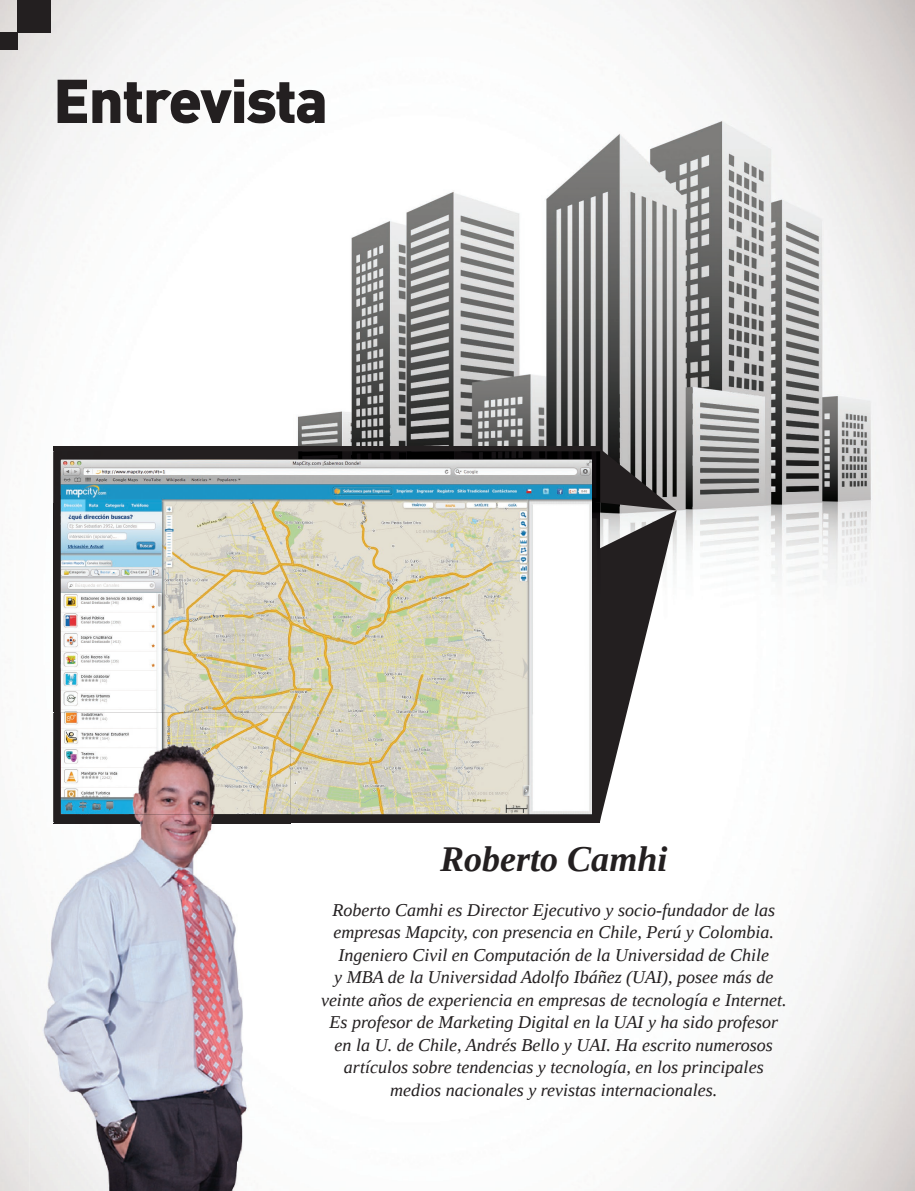
<style>
.page{position:relative;width:915px;height:1191px;background:#fff}
.page>*{position:absolute;margin:0;border:0;box-sizing:border-box;transform-origin:0 0}
.t1{font:900 60.75px "DIN Pro";letter-spacing:-.025em;color:#231f20}
.t2{font:italic 700 36px "Liberation Serif";color:#231f20}
.t3{font:italic 18px/22.5px "Liberation Serif";color:#231f20;text-align:center}
</style>
<div class="page">
<img style="left:0;top:0;width:914px;height:1191px">
<div style="left:0;top:33px;width:17px;height:17px;background:#231f20"></div>
<div style="left:17px;top:0;width:33px;height:33px;background:#231f20"></div>
<svg style="left:55px;top:446px;width:621px;height:64px;background:#413f3f"></svg>
<svg style="left:601px;top:510px;width:75px;height:311px"></svg>
<img style="left:52px;top:451px;width:1px;height:262px">
<img style="left:600px;top:451px;width:1px;height:369px">
<img style="left:53px;top:451px;width:48px;height:53px">
<img style="left:591px;top:502px;width:9px;height:46px">
<img style="left:53px;top:504px;width:8px;height:209px">
<img style="left:291px;top:821px;width:309px;height:1px">
<img style="left:101px;top:451px;width:499px;height:51px">
<img style="left:291px;top:548px;width:309px;height:273px">
<img style="left:61px;top:459px;width:530px;height:355px">
<img style="left:30px;top:713px;width:261px;height:478px">
<img style="left:53px;top:713px;width:238px;height:110px">
<img style="left:191px;top:814px;width:100px;height:2px">
<img style="left:61px;top:713px;width:230px;height:101px">
<h1 class="t1" style="left:53px;top:60px;width:276px">Entrevista</h1>
<h2 class="t2" style="left:440px;top:835px;width:229px">Roberto Camhi</h2>
<p class="t3" style="left:321px;top:898px;width:467px">Roberto Camhi es Director Ejecutivo y socio-fundador de las empresas Mapcity, con presencia en Chile, Perú y Colombia.<br>Ingeniero Civil en Computación de la Universidad de Chile<br>y MBA de la Universidad Adolfo Ibáñez (UAI), posee más de veinte años de experiencia en empresas de tecnología e Internet.<br>Es profesor de Marketing Digital en la UAI y ha sido profesor en la U. de Chile, Andrés Bello y UAI. Ha escrito numerosos artículos sobre tendencias y tecnología, en los principales medios nacionales y revistas internacionales.</p>
</div>
